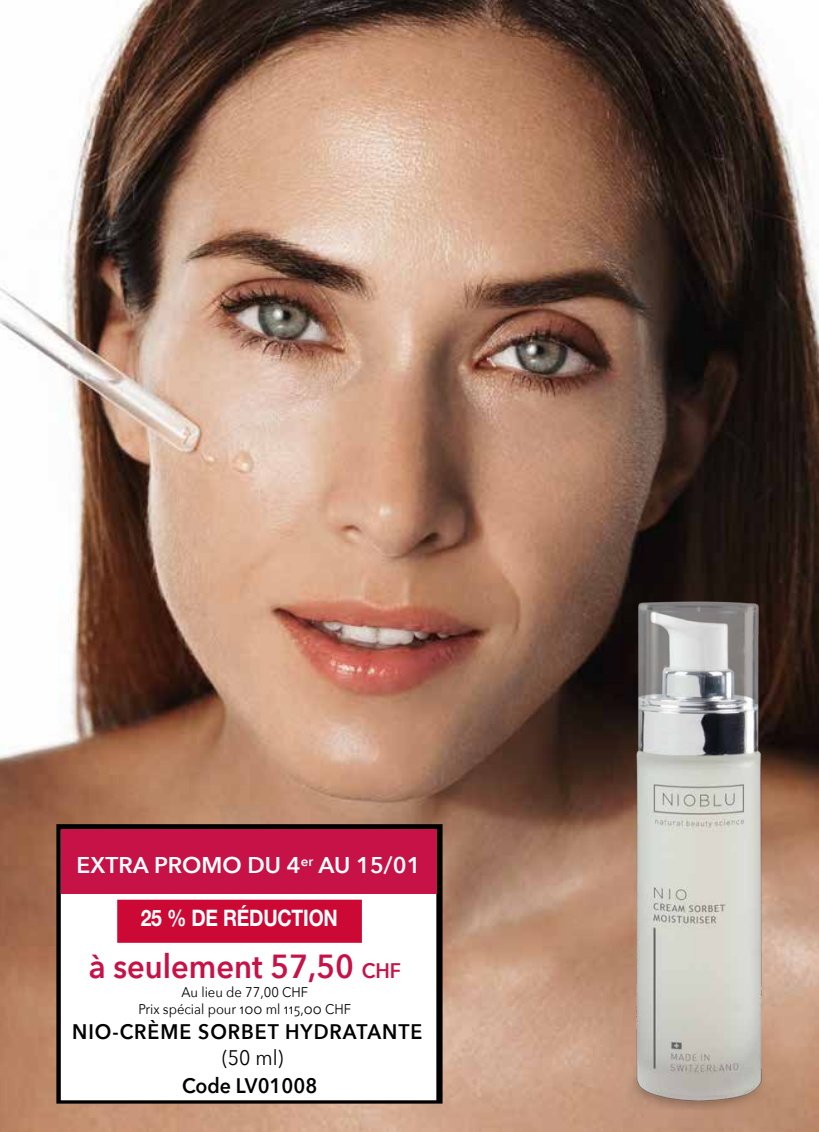
<style>
.page{position:relative;width:819px;height:1132px;background:#fff}
.page>*{position:absolute;margin:0;border:0;box-sizing:border-box;transform-origin:0 0}
.t1{font:600 33.25px "Avenir Next";color:#c71247;scale:.93 1}
.t2{font:600 22.75px "Avenir Next";color:#fff}
.t3{font:700 22.75px "Helvetica Neue LT Std";letter-spacing:-.01em;color:#fff;scale:.85 1}
.t4{font:600 21px "Avenir Next";letter-spacing:.05em;color:#000;scale:.93 1}
.t5{font:600 21px "Avenir Next";color:#000;scale:.93 1}
.t6{font:21px "Avenir Next";color:#000;scale:.93 1}
.t7{font:14px/16.8px "Avenir Next";color:#000;text-align:center;scale:.93 1}
.s1{font-size:21px}
</style>
<div class="page">
<img style="left:0;top:0;width:819px;height:1131px">
<div style="left:57px;top:824px;width:384px;height:278px;background:linear-gradient(to right,#000,#000)"></div>
<div style="left:56px;top:823px;width:386px;height:280px;border:2px solid #000"></div>
<div style="left:61px;top:829px;width:375px;height:270px;background:#fff"></div>
<div style="left:61px;top:829px;width:375px;height:64px;background:#c61246"></div>
<div style="left:117px;top:899px;width:245px;height:43px;background:#cc0935;border:3px solid #cc0935"></div>
<img style="left:587px;top:591px;width:218px;height:518px">
<h2 class="t2" style="left:77px;top:845px;width:345px">EXTRA PROMO DU 4<sup>er</sup> AU 15/01</h2>
<h2 class="t3" style="left:141px;top:903px;width:233px">25 % DE RÉDUCTION</h2>
<h1 class="t1" style="left:89px;top:937px;width:337px">à seulement 57,50 <span class="s1">CHF</span></h1>
<p class="t7" style="left:138px;top:983px;width:230px">Au lieu de 77,00 CHF<br>Prix spécial pour 100 ml 115,00 CHF</p>
<h3 class="t4" style="left:72px;top:1013px;width:378px">NIO-CRÈME SORBET HYDRATANTE</h3>
<h3 class="t6" style="left:222px;top:1039px;width:68px">(50 ml)</h3>
<h3 class="t5" style="left:182px;top:1066px;width:147px">Code LV01008</h3>
</div>
